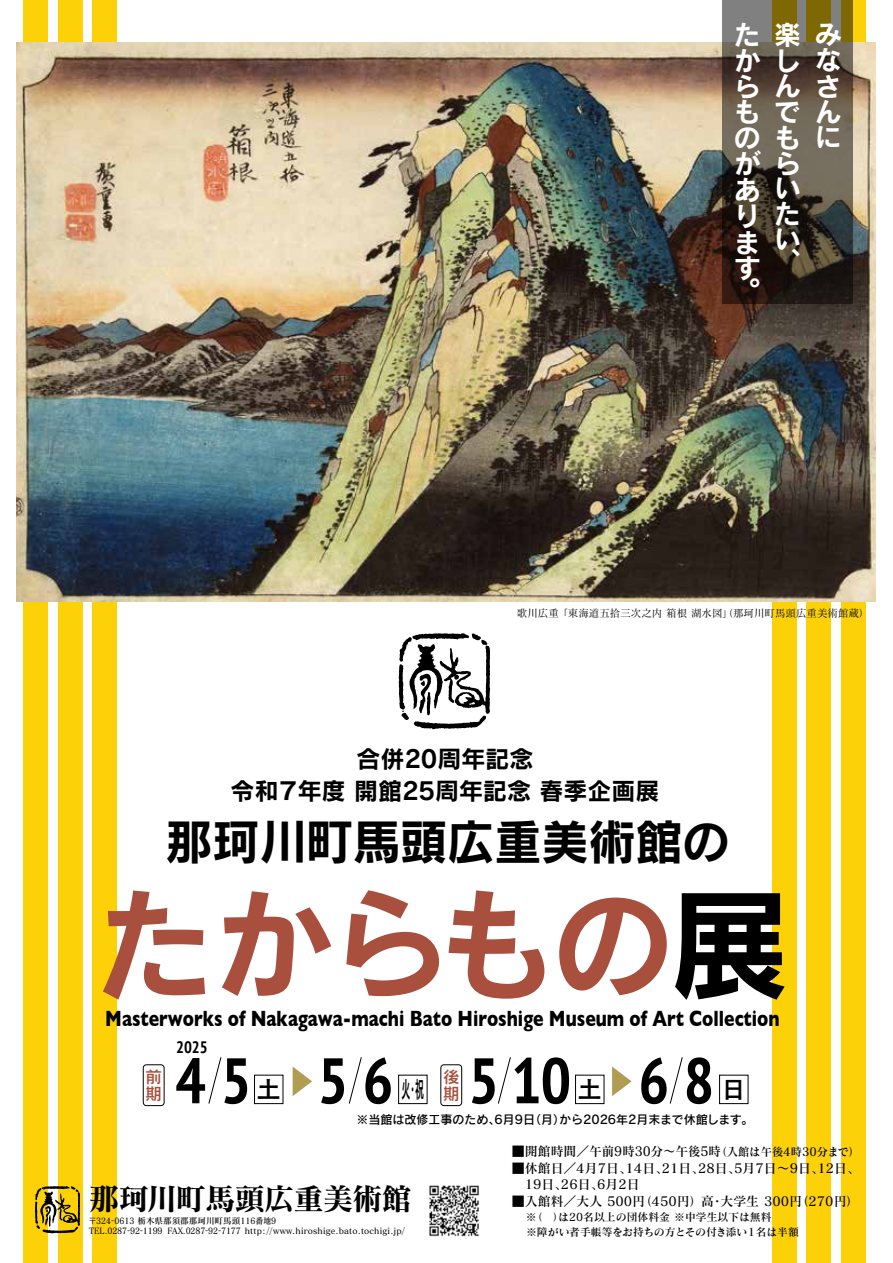
<style>
.page{position:relative;width:893px;height:1263px;background:#fff}
.page>*{position:absolute;margin:0;border:0;box-sizing:border-box;transform-origin:0 0}
.t1{font:121.5px "Rodin Pro N B";letter-spacing:-.04em;color:#a84f3d}
.t2{font:700 condensed 64.2px "PT Sans";letter-spacing:.205em;color:#000}
.t3{font:48px "Rodin Pro N B";letter-spacing:-.02em;color:#000}
.t4{font:30.6px "Matisse Pro N B";letter-spacing:-.04em;color:#000}
.t5{font:27px/25.8px "Rodin Pro N B";color:#fff;text-align:justify}
.t6{font:24px/31.5px "Rodin Pro N B";color:#000;text-align:center}
.t7{font:23.7px "Cezanne Pro DB";color:#000;scale:.38 1}
.t8{font:23.7px "Cezanne Pro DB";color:#000}
.t9{font:700 22.5px "Gill Sans";color:#000;scale:.78 1}
.t10{font:16.5px/16.5px "Rodin Pro N DB";color:#a84f3d}
.t11{font:700 condensed 16.5px "PT Sans";color:#000}
.t12{font:12.9px/16.5px "Matisse Pro N DB";color:#000;text-align:right}
.t13{font:12px "Rodin Pro N DB";color:#000}
.t14{font:10.8px/14.7px "Matisse Pro N DB";letter-spacing:-.03em;color:#000}
.t15{font:10.8px "Matisse Pro N DB";color:#000}
.t16{font:10.5px "Matisse Pro N M";color:#000}
.t17{font:8.55px "Matisse Pro N DB";letter-spacing:.02em;color:#000;scale:.91 1}
.t18{font:8.55px "Matisse Pro N DB";color:#000;scale:.9 1}
.t19{font:8.55px "Matisse Pro N DB";letter-spacing:-.02em;color:#000;scale:.91 1}
.s1{color:#000}
.s2{font-size:11.7px}
</style>
<div class="page">
<div style="left:24px;top:0;width:24px;height:1263px;background:#fdd108"></div>
<div style="left:58px;top:0;width:24px;height:1263px;background:#fdd108"></div>
<div style="left:93px;top:0;width:24px;height:1263px;background:#fdd108"></div>
<div style="left:772px;top:0;width:24px;height:1263px;background:#fdd108"></div>
<div style="left:807px;top:0;width:24px;height:1263px;background:#fdd108"></div>
<div style="left:841px;top:0;width:24px;height:1263px;background:#fdd108"></div>
<img style="left:16px;top:42px;width:860px;height:560px">
<svg style="left:35px;top:1186px;width:45px;height:47px"></svg>
<svg style="left:399px;top:633px;width:91px;height:96px"></svg>
<div style="left:143px;top:1064px;width:21px;height:42px;border:1px solid #000;border-radius:3px"></div>
<svg style="left:293px;top:1067px;width:19px;height:29px"></svg>
<div style="left:398px;top:1075px;width:29px;height:29px;border:1px solid #000"></div>
<div style="left:254px;top:1075px;width:29px;height:29px;border:1px solid #000"></div>
<svg style="left:208px;top:1057px;width:14px;height:47px"></svg>
<svg style="left:348px;top:1057px;width:14px;height:47px"></svg>
<div style="left:441px;top:1064px;width:21px;height:42px;border:1px solid #000;border-radius:3px"></div>
<svg style="left:612px;top:1066px;width:20px;height:30px"></svg>
<div style="left:719px;top:1075px;width:29px;height:29px;border:1px solid #000"></div>
<div style="left:575px;top:1075px;width:29px;height:29px;border:1px solid #000"></div>
<svg style="left:498px;top:1057px;width:13px;height:47px"></svg>
<svg style="left:669px;top:1057px;width:14px;height:47px"></svg>
<img style="left:429px;top:1185px;width:50px;height:52px">
<svg style="left:723px;top:0;width:130px;height:304px;background:#524837"></svg>
<h3 class="t5" style="left:734px;top:20px;width:29px;text-align:left">たからものがあります</h3>
<h3 class="t5" style="left:734px;top:276px;width:27px">。</h3>
<h3 class="t5" style="left:774px;top:21px;width:27px">楽しんでもら</h3>
<h3 class="t5" style="left:774px;top:174px;width:27px;line-height:25.2px">いたい</h3>
<h3 class="t5" style="left:774px;top:247px;width:27px">、</h3>
<h3 class="t5" style="left:815px;top:19px;width:28px">みなさんに</h3>
<p class="t16" style="left:517px;top:606px;width:354px">歌川広重「東海道五拾三次之内箱根湖水図」（那珂川町馬頭広重美術館蔵(</p>
<h3 class="t6" style="left:230px;top:743px;width:430px">合併20周年記念<br>令和７年度開館25周年記念春季企画展</h3>
<h3 class="t3" style="left:165px;top:809px;width:567px">那珂川町馬頭広重美術館の</h3>
<h1 class="t1" style="left:95px;top:863px;width:696px">たからもの<span class="s1">展</span></h1>
<h3 class="t9" style="left:105px;top:1000px;width:866px">Masterworks of Nakagawa-machi Bato Hiroshige Museum of Art Collection</h3>
<p class="t10" style="left:146px;top:1068px;width:17px">前期</p>
<p class="t11" style="left:176px;top:1036px;width:33px">2025</p>
<h2 class="t2" style="left:318px;top:1038px;width:77px">56</h2>
<h2 class="t2" style="left:468px;top:1038px;width:104px">510</h2>
<h2 class="t2" style="left:638px;top:1038px;width:77px">68</h2>
<h2 class="t2" style="left:175px;top:1038px;width:78px">54</h2>
<p class="t10" style="left:443px;top:1068px;width:17px">後期</p>
<h3 class="t8" style="left:722px;top:1074px;width:25px">日</h3>
<h3 class="t7" style="left:402px;top:1074px;width:61px">祝・火</h3>
<h3 class="t8" style="left:257px;top:1074px;width:25px">土</h3>
<h3 class="t8" style="left:578px;top:1074px;width:25px">土</h3>
<p class="t13" style="left:357px;top:1111px;width:210px">※当館は改修工事のため 6、月9 （日月）</p>
<p class="t13" style="left:559px;top:1111px;width:196px">から2026年2月末まで休館します。</p>
<h3 class="t4" style="left:89px;top:1179px;width:325px">那珂川町馬頭広重美術館</h3>
<p class="t18" style="left:89px;top:1215px;width:210px">〒324-0613 栃木県那須郡那珂川町馬頭116番地9</p>
<p class="t17" style="left:167px;top:1225px;width:262px">FAX.0287-92-7177 http://www.hiroshige.bato.tochigi.jp/</p>
<p class="t19" style="left:89px;top:1225px;width:83px">TEL.0287-92-1199</p>
<p class="t12" style="left:512px;top:1143px;width:350px">■開館時間／午前9時30分～午後5 <span class="s2">（</span>時<span class="s2">入館は午後4時30分まで(<br></span>12日、</p>
<p class="t12" style="left:561px;top:1159px;width:80px;text-align:left;text-indent:-49px">■休館日／4月7日、<br>26日 6、月2日</p>
<p class="t12" style="left:698px;top:1159px;width:127px">28日 5、月7日～9日、</p>
<p class="t12" style="left:626px;top:1159px;width:44px">14日、</p>
<p class="t12" style="left:662px;top:1159px;width:44px">21日、</p>
<p class="t12" style="left:512px;top:1176px;width:57px">　19日、</p>
<p class="t12" style="left:512px;top:1192px;width:204px">■入館料／大人 500 （円 450円）高</p>
<p class="t15" style="left:558px;top:1210px;width:215px">は20名以上の団体料金 ※中学生以下は無料</p>
<p class="t12" style="left:720px;top:1192px;width:141px">大学生 300 （円 270円(</p>
<p class="t12" style="left:711px;top:1192px;width:14px">・</p>
<p class="t14" style="left:526px;top:1209px;width:274px">※（　）<br>※障がい者手帳等をお持ちの方とその付き添い１名は半額</p>
</div>
